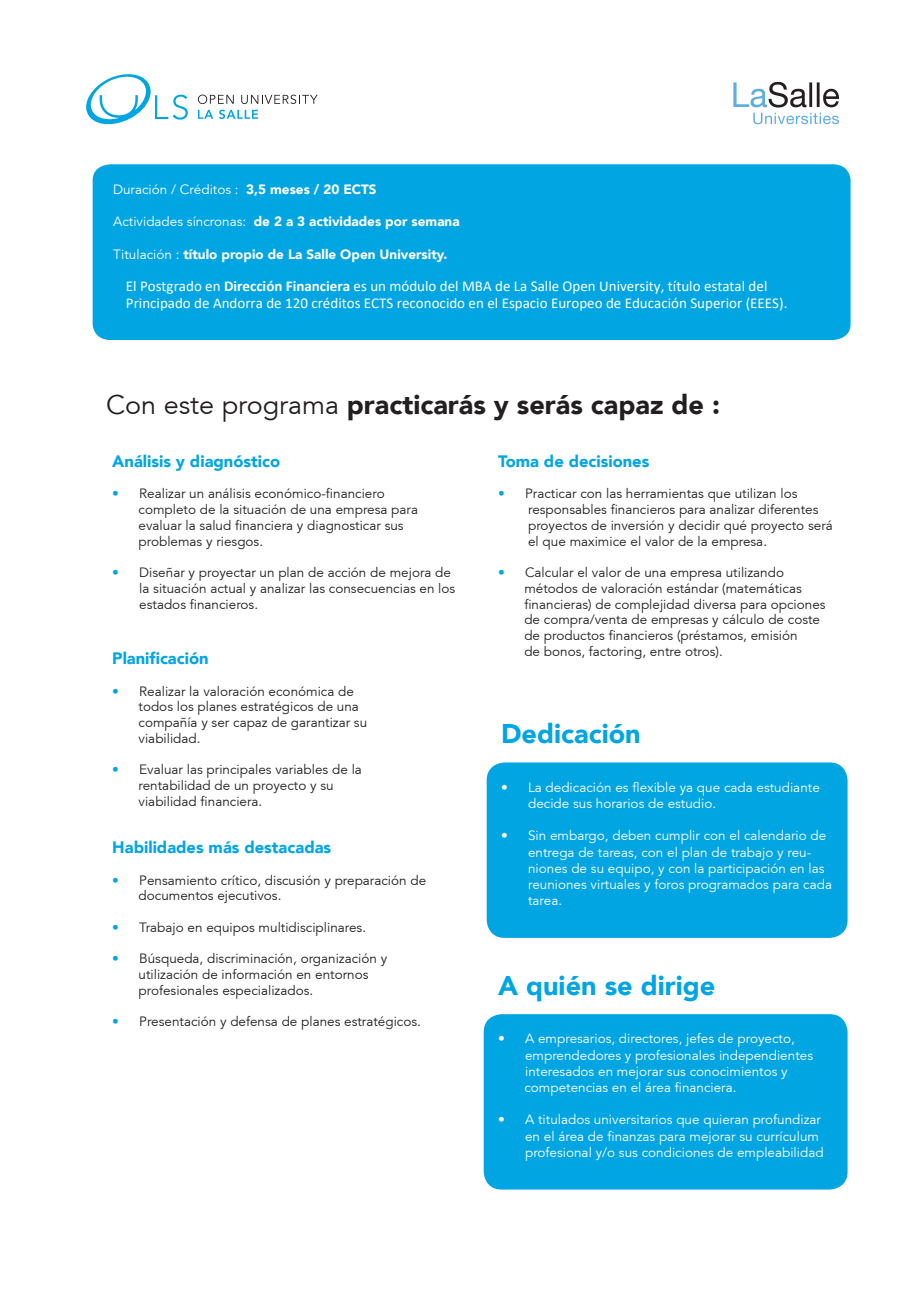
<style>
.page{position:relative;width:919px;height:1289px;background:#fff}
.page>*{position:absolute;margin:0;border:0;box-sizing:border-box;transform-origin:0 0}
.t1{font:900 27px "Avenir 95";color:#231f20}
.t2{font:900 27px "Avenir 95";color:#00a5e3}
.t3{font:900 16.5px "Avenir 95";color:#00a5e3}
.t4{font:15px/17.5px "Calibri";color:#fff}
.t5{font:13.5px/15.8px "Avenir 45";color:#231f20}
.t6{font:13.5px/16.2px "Avenir 45";color:#fff}
.t7{font:900 13.5px "Avenir 95";color:#fff}
.s1{font-family:"Avenir 95";font-weight:900}
.s2{font-family:"Avenir 45";font-weight:400}
.s3{font-weight:700}
.s4{color:#00a5e3}
</style>
<div class="page">
<div style="left:93px;top:164px;width:757px;height:176px;background:#00a5e2"></div>
<div style="left:483px;top:1014px;width:364px;height:175px;background:#00a5e2;border-radius:18px"></div>
<div style="left:486px;top:762px;width:361px;height:175px;background:#00a5e2;border-radius:18px"></div>
<svg style="left:753px;top:113px;width:86px;height:11px"></svg>
<svg style="left:733px;top:82px;width:106px;height:25px"></svg>
<svg style="left:86px;top:74px;width:102px;height:51px"></svg>
<svg style="left:198px;top:95px;width:36px;height:9px"></svg>
<svg style="left:241px;top:95px;width:76px;height:9px"></svg>
<svg style="left:198px;top:110px;width:15px;height:9px"></svg>
<svg style="left:219px;top:110px;width:39px;height:9px"></svg>
<p class="t6" style="left:113px;top:181px;width:265px">Duración / Créditos : <span class="s1">3,5 meses / 20 ECTS</span></p>
<p class="t7" style="left:113px;top:213px;width:348px"><span class="s2">Actividades síncronas:</span> de 2 a 3 actividades por semana</p>
<p class="t7" style="left:113px;top:246px;width:336px"><span class="s2">Titulación :</span> título propio de La Salle Open University.</p>
<p class="t4" style="left:126px;top:277px;width:663px">El Postgrado en <span class="s3">Dirección Financiera</span> es un módulo del MBA de La Salle Open University, título estatal del<br>Principado de Andorra de 120 créditos ECTS reconocido en el Espacio Europeo de Educación Superior (EEES).</p>
<h1 class="t1" style="left:106px;top:388px;width:615px"><span class="s2">Con este programa</span> practicarás y serás capaz de :</h1>
<p class="t3" style="left:112px;top:451px;width:169px">Análisis y diagnóstico</p>
<p class="t5" style="left:138px;top:486px;width:281px;text-indent:-26px"><span class="s4">•</span> Realizar un análisis económico-financiero completo de la situación de una empresa para evaluar la salud financiera y diagnosticar sus problemas y riesgos.</p>
<p class="t5" style="left:139px;top:565px;width:317px;text-indent:-27px"><span class="s4">•</span> Diseñar y proyectar un plan de acción de mejora de la situación actual y analizar las consecuencias en los estados financieros.</p>
<p class="t3" style="left:112px;top:648px;width:98px">Planificación</p>
<p class="t5" style="left:138px;top:683px;width:230px;text-indent:-26px"><span class="s4">•</span> Realizar la valoración económica de todos los planes estratégicos de una compañía y ser capaz de garantizar su viabilidad.</p>
<p class="t5" style="left:138px;top:762px;width:225px;text-indent:-26px"><span class="s4">•</span> Evaluar las principales variables de la rentabilidad de un proyecto y su viabilidad financiera.</p>
<p class="t3" style="left:112px;top:837px;width:220px">Habilidades más destacadas</p>
<p class="t5" style="left:138px;top:872px;width:289px;text-indent:-26px"><span class="s4">•</span> Pensamiento crítico, discusión y preparación de documentos ejecutivos.</p>
<p class="t5" style="left:112px;top:919px;width:255px"><span class="s4">•</span> Trabajo en equipos multidisciplinares.</p>
<p class="t5" style="left:138px;top:951px;width:250px;text-indent:-26px"><span class="s4">•</span> Búsqueda, discriminación, organización y utilización de información en entornos profesionales especializados.</p>
<p class="t5" style="left:112px;top:1014px;width:310px"><span class="s4">•</span> Presentación y defensa de planes estratégicos.</p>
<p class="t3" style="left:498px;top:451px;width:153px">Toma de decisiones</p>
<p class="t5" style="left:528px;top:486px;width:306px;text-indent:-30px"><span class="s4">•</span> Practicar con las herramientas que utilizan los responsables financieros para analizar diferentes proyectos de inversión y decidir qué proyecto será el que maximice el valor de la empresa.</p>
<p class="t5" style="left:524px;top:565px;width:303px;text-indent:-26px"><span class="s4">•</span> Calcular el valor de una empresa utilizando métodos de valoración estándar (matemáticas financieras) de complejidad diversa para opciones de compra/venta de empresas y cálculo de coste de productos financieros (préstamos, emisión<br>de bonos, factoring, entre otros).</p>
<h1 class="t2" style="left:501px;top:717px;width:141px">Dedicación</h1>
<p class="t6" style="left:528px;top:779px;width:293px;text-indent:-27px">• La dedicación es flexible ya que cada estudiante decide sus horarios de estudio.</p>
<p class="t6" style="left:528px;top:828px;width:305px;text-indent:-27px">• Sin embargo, deben cumplir con el calendario de entrega de tareas, con el plan de trabajo y reu&shy;niones de su equipo, y con la participación en las reuniones virtuales y foros programados para cada tarea.</p>
<h1 class="t2" style="left:498px;top:969px;width:219px">A quién se dirige</h1>
<p class="t6" style="left:524px;top:1031px;width:290px;text-indent:-26px">• A empresarios, directores, jefes de proyecto, emprendedores y profesionales independientes interesados en mejorar sus conocimientos y competencias en el área financiera.</p>
<p class="t6" style="left:525px;top:1112px;width:300px;text-indent:-27px">• A titulados universitarios que quieran profundizar en el área de finanzas para mejorar su currículum profesional y/o sus condiciones de empleabilidad</p>
</div>
